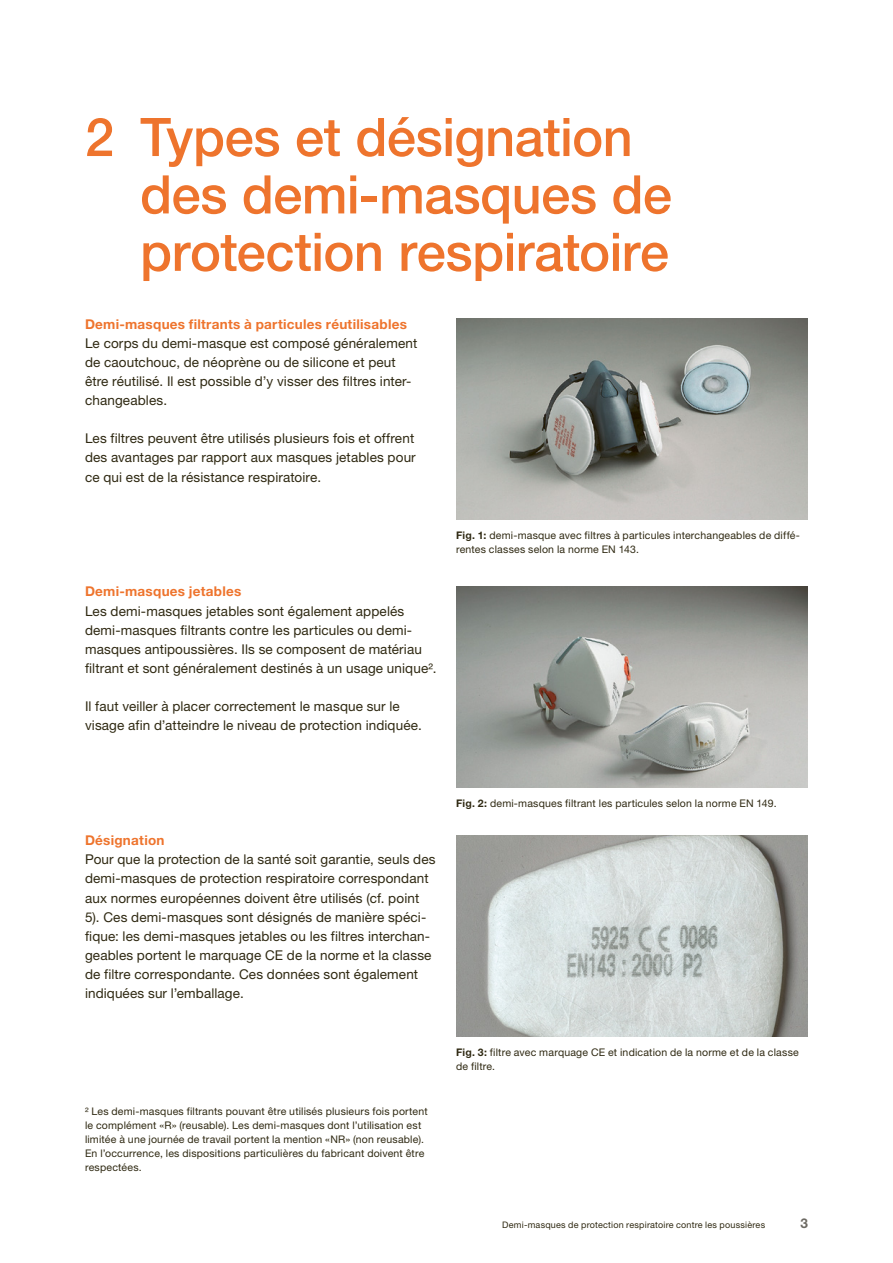
<style>
.page{position:relative;width:893px;height:1263px;background:#fff}
.page>*{position:absolute;margin:0;border:0;box-sizing:border-box;transform-origin:0 0}
.t1{font:500 53.25px/57.4px "Helvetica Neue LT Std";letter-spacing:-.01em;color:#ee742d}
.t2{font:13.5px/19.2px "Helvetica Neue LT Std";letter-spacing:.01em;color:#2f2912}
.t3{font:700 13.5px "Helvetica Neue LT Std";letter-spacing:.02em;color:#ee742d}
.t4{font:700 13.5px "Helvetica Neue LT Std";color:#6d6a63}
.t5{font:10.5px/13.8px "Helvetica Neue LT Std";letter-spacing:.02em;color:#2f2912}
.t6{font:9px "Helvetica Neue LT Std";letter-spacing:.025em;color:#2f2912}
.s1{font-weight:700}
</style>
<div class="page">
<img style="left:456px;top:319px;width:352px;height:201px">
<img style="left:456px;top:587px;width:352px;height:201px">
<img style="left:456px;top:836px;width:352px;height:200px">
<h1 class="t1" style="left:140px;top:108px;width:533px;text-indent:-55px">2 Types et désignation des demi-masques de protection respiratoire</h1>
<p class="t3" style="left:85px;top:315px;width:323px">Demi-masques filtrants à particules réutilisables</p>
<p class="t2" style="left:85px;top:333px;width:334px">Le corps du demi-masque est composé généralement de caoutchouc, de néoprène ou de silicone et peut être réutilisé. Il est possible d’y visser des filtres inter&shy;changeables.</p>
<p class="t2" style="left:85px;top:429px;width:332px;text-align:justify">Les filtres peuvent être utilisés plusieurs fois et offrent des avantages par rapport aux masques jetables pour ce qui est de la résistance respiratoire.</p>
<p class="t3" style="left:85px;top:583px;width:158px">Demi-masques jetables</p>
<p class="t2" style="left:85px;top:601px;width:353px">Les demi-masques jetables sont également appelés demi-masques filtrants contre les particules ou demi&shy;masques antipoussières. Ils se composent de matériau filtrant et sont généralement destinés à un usage unique².</p>
<p class="t2" style="left:85px;top:697px;width:338px">Il faut veiller à placer correctement le masque sur le visage afin d’atteindre le niveau de protection indiquée.</p>
<p class="t5" style="left:456px;top:528px;width:345px"><span class="s1">Fig. 1:</span> demi-masque avec filtres à particules interchangeables de diffé&shy;rentes classes selon la norme EN 143.</p>
<p class="t3" style="left:85px;top:832px;width:81px">Désignation</p>
<p class="t2" style="left:85px;top:850px;width:352px">Pour que la protection de la santé soit garantie, seuls des demi-masques de protection respiratoire correspondant aux normes européennes doivent être utilisés (cf. point 5). Ces demi-masques sont désignés de manière spéci&shy;fique: les demi-masques jetables ou les filtres interchan&shy;geables portent le marquage CE de la norme et la classe de filtre correspondante. Ces données sont également indiquées sur l’emballage.</p>
<p class="t5" style="left:85px;top:1104px;width:344px">² Les demi-masques filtrants pouvant être utilisés plusieurs fois portent le complément «R» (reusable). Les demi-masques dont l’utilisation est limitée à une journée de travail portent la mention «NR» (non reusable).<br>En l’occurrence, les dispositions particulières du fabricant doivent être respectées.</p>
<p class="t5" style="left:456px;top:796px;width:322px"><span class="s1">Fig. 2:</span> demi-masques filtrant les particules selon la norme EN 149.</p>
<p class="t5" style="left:456px;top:1045px;width:344px"><span class="s1">Fig. 3:</span> filtre avec marquage CE et indication de la norme et de la classe de filtre.</p>
<p class="t6" style="left:502px;top:1219px;width:264px">Demi-masques de protection respiratoire contre les poussières</p>
<p class="t4" style="left:800px;top:1215px;width:9px">3</p>
</div>
